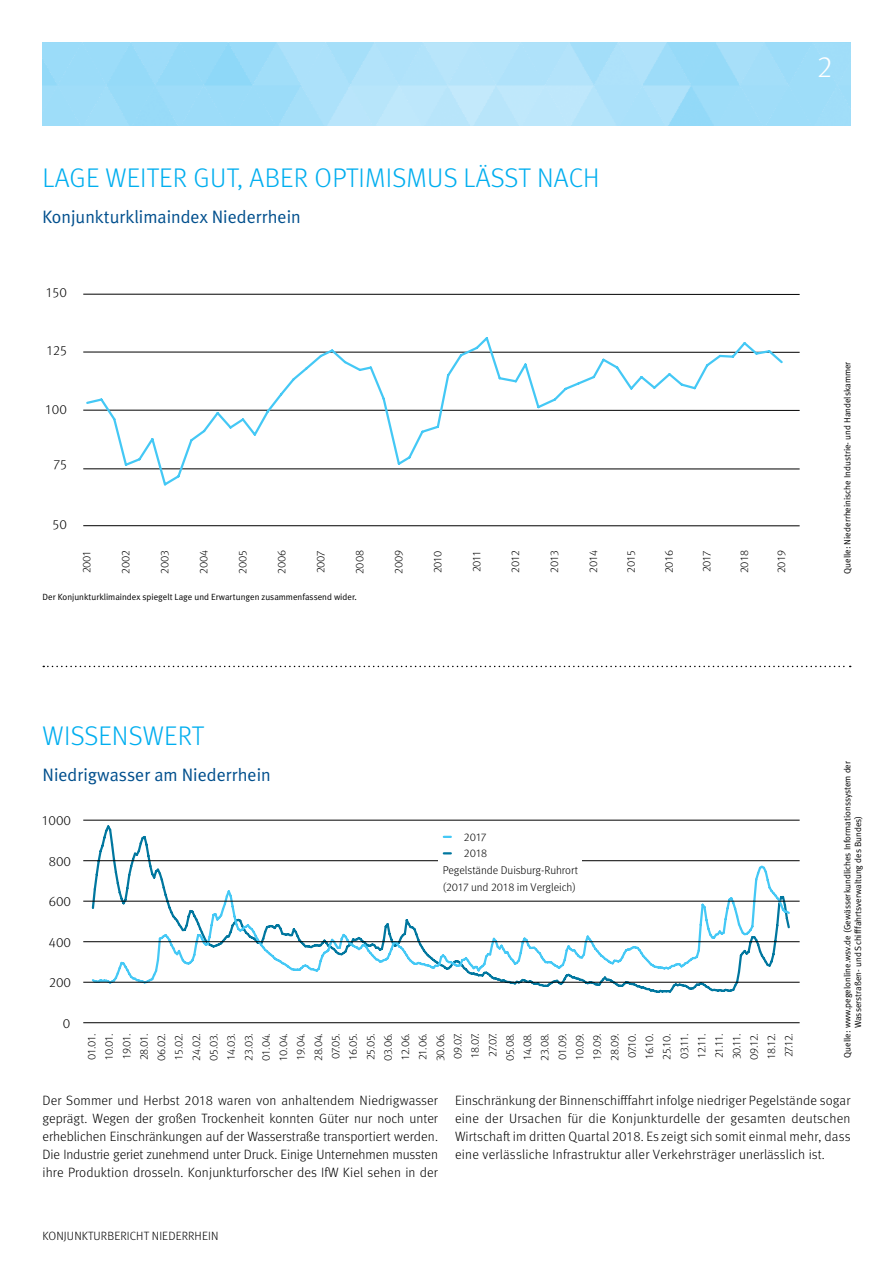
<style>
.page{position:relative;width:893px;height:1263px;background:#fff}
.page>*{position:absolute;margin:0;border:0;box-sizing:border-box;transform-origin:0 0}
.t1{font:300 30px "Meta OT";color:#fff}
.t2{font:300 27px "Meta OT";letter-spacing:.01em;color:#00aeef}
.t3{font:18px "Meta Plus Normal";color:#004f8d}
.t4{font:300 13.5px/18px "Meta OT";letter-spacing:.01em;color:#000;text-align:justify}
.t5{font:300 12px "Meta OT";letter-spacing:.01em;color:#000}
.t6{font:300 11.25px/17.4px "Meta OT";letter-spacing:-.02em;color:#000;text-align:center}
.t7{font:300 11.25px "Meta OT";color:#000}
.t8{font:9px/10.8px "Meta Plus Normal";color:#000}
</style>
<div class="page">
<svg style="left:43px;top:666px;width:808px;height:1px"></svg>
<img style="left:43px;top:43px;width:807px;height:82px">
<svg style="left:90px;top:825px;width:348px;height:39px"></svg>
<svg style="left:90px;top:864px;width:702px;height:129px"></svg>
<hr style="left:83px;top:820px;width:717px;height:1px;background:#000">
<hr style="left:83px;top:860px;width:717px;height:1px;background:#000">
<hr style="left:83px;top:901px;width:717px;height:1px;background:#000">
<hr style="left:83px;top:941px;width:717px;height:1px;background:#000">
<hr style="left:83px;top:982px;width:717px;height:1px;background:#000">
<hr style="left:83px;top:1022px;width:717px;height:1px;background:#000">
<div style="left:438px;top:828px;width:144px;height:67px;background:#fff"></div>
<svg style="left:444px;top:836px;width:7px;height:2px"></svg>
<svg style="left:444px;top:852px;width:7px;height:2px"></svg>
<hr style="left:83px;top:525px;width:717px;height:1px;background:#000">
<hr style="left:83px;top:469px;width:717px;height:1px;background:#000">
<hr style="left:83px;top:410px;width:717px;height:1px;background:#000">
<hr style="left:83px;top:352px;width:717px;height:1px;background:#000">
<hr style="left:83px;top:294px;width:717px;height:1px;background:#000">
<svg style="left:85px;top:337px;width:700px;height:149px"></svg>
<h1 class="t1" style="left:817px;top:49px;width:17px">2</h1>
<h2 class="t2" style="left:43px;top:161px;width:558px">LAGE WEITER GUT, ABER OPTIMISMUS LÄSST NACH</h2>
<h3 class="t3" style="left:42px;top:206px;width:260px">Konjunkturklimaindex Niederrhein</h3>
<p class="t4" style="left:46px;top:284px;width:22px">150</p>
<p class="t4" style="left:47px;top:341px;width:22px">125</p>
<p class="t4" style="left:46px;top:400px;width:23px">100</p>
<p class="t4" style="left:54px;top:456px;width:14px">75</p>
<p class="t4" style="left:53px;top:516px;width:16px">50</p>
<p class="t6" style="left:78px;top:573px;width:24px;rotate:-90deg">2001</p>
<p class="t6" style="left:117px;top:574px;width:25px;rotate:-90deg">2002</p>
<p class="t6" style="left:156px;top:574px;width:25px;rotate:-90deg">2003</p>
<p class="t6" style="left:195px;top:574px;width:25px;rotate:-90deg">2004</p>
<p class="t6" style="left:234px;top:574px;width:25px;rotate:-90deg">2005</p>
<p class="t6" style="left:273px;top:574px;width:25px;rotate:-90deg">2006</p>
<p class="t6" style="left:312px;top:573px;width:24px;rotate:-90deg">2007</p>
<p class="t6" style="left:351px;top:574px;width:25px;rotate:-90deg">2008</p>
<p class="t6" style="left:390px;top:574px;width:25px;rotate:-90deg">2009</p>
<p class="t6" style="left:429px;top:573px;width:24px;rotate:-90deg">2010</p>
<p class="t6" style="left:468px;top:572px;width:23px;rotate:-90deg">2011</p>
<p class="t6" style="left:507px;top:573px;width:24px;rotate:-90deg">2012</p>
<p class="t6" style="left:546px;top:573px;width:24px;rotate:-90deg">2013</p>
<p class="t6" style="left:585px;top:573px;width:24px;rotate:-90deg">2014</p>
<p class="t6" style="left:622px;top:573px;width:24px;rotate:-90deg">2015</p>
<p class="t6" style="left:661px;top:573px;width:24px;rotate:-90deg">2016</p>
<p class="t6" style="left:698px;top:572px;width:23px;rotate:-90deg">2017</p>
<p class="t6" style="left:736px;top:573px;width:24px;rotate:-90deg">2018</p>
<p class="t6" style="left:773px;top:573px;width:24px;rotate:-90deg">2019</p>
<p class="t8" style="left:43px;top:591px;width:316px">Der Konjunkturklimaindex spiegelt Lage und Erwartungen zusammenfassend wider.</p>
<p class="t8" style="left:842px;top:574px;width:214px;rotate:-90deg">Quelle: Niederrheinische Industrie- und Handelskammer</p>
<h2 class="t2" style="left:43px;top:719px;width:163px">WISSENSWERT</h2>
<h3 class="t3" style="left:43px;top:764px;width:230px">Niedrigwasser am Niederrhein</h3>
<p class="t4" style="left:42px;top:812px;width:30px">1000</p>
<p class="t4" style="left:49px;top:852px;width:24px">800</p>
<p class="t4" style="left:49px;top:893px;width:24px">600</p>
<p class="t4" style="left:49px;top:933px;width:24px">400</p>
<p class="t4" style="left:49px;top:974px;width:23px">200</p>
<p class="t4" style="left:63px;top:1014px;width:9px">0</p>
<p class="t6" style="left:464px;top:829px;width:24px">2017</p>
<p class="t6" style="left:464px;top:845px;width:25px">2018</p>
<p class="t6" style="left:443px;top:862px;width:137px">Pegelstände Duisburg-Ruhrort</p>
<p class="t7" style="left:443px;top:880px;width:135px">(2017 und 2018 im Vergleich)</p>
<p class="t6" style="left:83px;top:1061px;width:30px;rotate:-90deg">01.01.<br>10.01.<br>19.01.<br>28.01.<br>06.02.<br>15.02.<br>24.02.<br>05.03.<br>14.03.<br>23.03.<br>01.04.<br>10.04.<br>19.04.<br>28.04.<br>07.05.<br>16.05.<br>25.05.<br>03.06.<br>12.06.<br>21.06.<br>30.06.<br>09.07.<br>18.07.<br>27.07.<br>05.08.<br>14.08.<br>23.08.<br>01.09.<br>10.09.<br>19.09.<br>28.09.<br>07.10.<br>16.10.<br>25.10.<br>03.11.<br>12.11.<br>21.11.<br>30.11.<br>09.12.<br>18.12.<br>27.12.</p>
<p class="t8" style="left:842px;top:1028px;width:269px;text-indent:-29px;rotate:-90deg">Quelle: www.pegelonline.wsv.de (Gewässerkundliches Informationssystem der<br>Wasserstraßen- und Schifffahrtsverwaltung des Bundes)</p>
<p class="t4" style="left:43px;top:1091px;width:397px">Der Sommer und Herbst 2018 waren von anhaltendem Niedrigwasser geprägt. Wegen der großen Trockenheit konnten Güter nur noch unter erheblichen Einschränkungen auf der Wasserstraße transportiert werden.<br>Die Industrie geriet zunehmend unter Druck. Einige Unternehmen mussten ihre Produktion drosseln. Konjunkturforscher des IfW Kiel sehen in der</p>
<p class="t4" style="left:455px;top:1091px;width:397px">Einschränkung der Binnenschifffahrt infolge niedriger Pegelstände sogar eine der Ursachen für die Konjunkturdelle der gesamten deutschen Wirtschaft im dritten Quartal 2018. Es zeigt sich somit einmal mehr, dass eine verlässliche Infrastruktur aller Verkehrsträger unerlässlich ist.</p>
<p class="t5" style="left:43px;top:1229px;width:177px">KONJUNKTURBERICHT NIEDERRHEIN</p>
</div>
